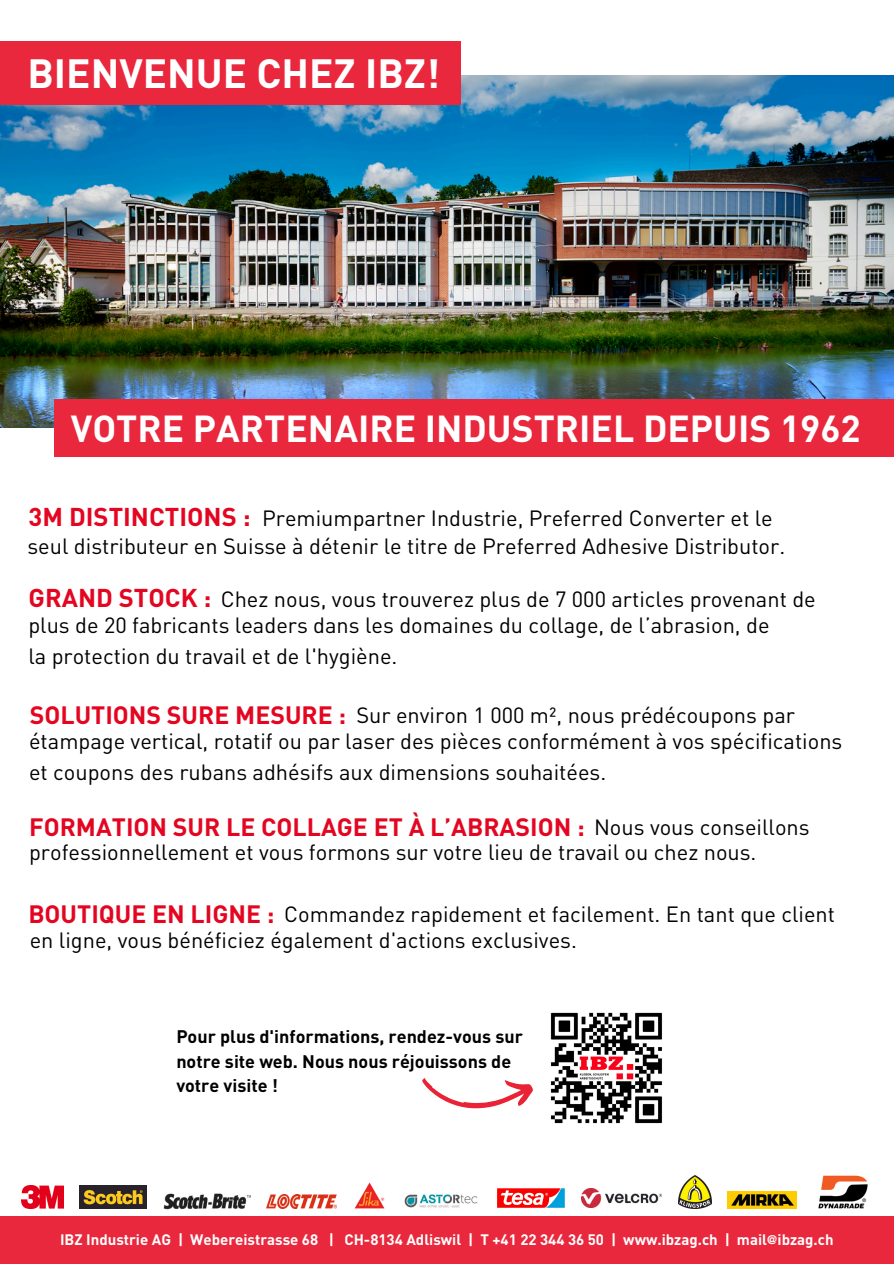
<style>
.page{position:relative;width:894px;height:1264px;background:#fff}
.page>*{position:absolute;margin:0;border:0;box-sizing:border-box;transform-origin:0 0}
.t1{font:700 40.35px "DIN";color:#fff}
.t2{font:700 37.05px "DIN";color:#fff}
.t3{font:700 25.5px "DIN";color:#e40521}
.t4{font:700 24.75px "DIN";color:#e40521}
.t5{font:21.75px/30.3px "DIN";color:#000}
.t6{font:700 18px/24.8px "DIN";color:#000}
.t7{font:700 15px "DIN";color:#fefefe}
.t8{font:700 12.6px "Frutiger LT Std";color:#fff}
</style>
<div class="page">
<img style="left:0;top:75px;width:893px;height:353px">
<div style="left:0;top:41px;width:461px;height:64px;background:#e9283d"></div>
<div style="left:54px;top:399px;width:839px;height:58px;background:#e9283d"></div>
<img style="left:21px;top:1185px;width:43px;height:23px">
<img style="left:404px;top:1194px;width:74px;height:14px">
<img style="left:266px;top:1194px;width:71px;height:14px">
<img style="left:678px;top:1175px;width:33px;height:33px">
<img style="left:727px;top:1191px;width:69px;height:17px">
<img style="left:354px;top:1182px;width:31px;height:27px">
<img style="left:497px;top:1188px;width:68px;height:20px">
<img style="left:79px;top:1185px;width:67px;height:23px">
<img style="left:581px;top:1188px;width:80px;height:19px">
<img style="left:818px;top:1175px;width:50px;height:33px">
<img style="left:163px;top:1193px;width:88px;height:17px">
<img style="left:550px;top:1012px;width:112px;height:112px">
<svg style="left:422px;top:1078px;width:111px;height:31px"></svg>
<div style="left:0;top:1216px;width:893px;height:47px;background:#e9283d"></div>
<h2 class="t1" style="left:27px;top:47px;width:414px">BIENVENUE CHEZ IBZ!</h2>
<h3 class="t2" style="left:71px;top:404px;width:791px">VOTRE PARTENAIRE INDUSTRIEL DEPUIS 1962</h3>
<h3 class="t3" style="left:29px;top:500px;width:223px">3M DISTINCTIONS :</h3>
<h4 class="t5" style="left:262px;top:503px;width:512px">Premiumpartner Industrie, Preferred Converter et le</h4>
<p class="t5" style="left:27px;top:530px;width:759px">seul distributeur en Suisse à détenir le titre de Preferred Adhesive Distributor.</p>
<h3 class="t3" style="left:29px;top:581px;width:184px">GRAND STOCK :</h3>
<h2 class="t5" style="left:221px;top:584px;width:596px">Chez nous, vous trouverez plus de 7 000 articles provenant de</h2>
<h3 class="t5" style="left:28px;top:610px;width:742px">plus de 20 fabricants leaders dans les domaines du collage, de l’abrasion, de la protection du travail et de l'hygiène.</h3>
<h3 class="t4" style="left:30px;top:699px;width:318px">SOLUTIONS SURE MESURE :</h3>
<h2 class="t5" style="left:356px;top:699px;width:440px">Sur environ 1 000 m², nous prédécoupons par</h2>
<h3 class="t5" style="left:29px;top:725px;width:814px">étampage vertical, rotatif ou par laser des pièces conformément à vos spécifications et coupons des rubans adhésifs aux dimensions souhaitées.</h3>
<h3 class="t4" style="left:29px;top:810px;width:557px">FORMATION SUR LE COLLAGE ET À L’ABRASION :</h3>
<h2 class="t5" style="left:594px;top:811px;width:217px">Nous vous conseillons</h2>
<h3 class="t5" style="left:29px;top:836px;width:728px">professionnellement et vous formons sur votre lieu de travail ou chez nous.</h3>
<h3 class="t4" style="left:28px;top:897px;width:248px">BOUTIQUE EN LIGNE :</h3>
<h2 class="t5" style="left:284px;top:898px;width:552px">Commandez rapidement et facilement. En tant que client</h2>
<h3 class="t5" style="left:30px;top:924px;width:548px">en ligne, vous bénéficiez également d'actions exclusives.</h3>
<h1 class="t6" style="left:176px;top:1023px;width:348px">Pour plus d'informations, rendez-vous sur notre site web. Nous nous réjouissons de votre visite !</h1>
<p class="t7" style="left:60px;top:1229px;width:708px">IBZ Industrie AG | Webereistrasse 68 | CH-8134 Adliswil | T +41 22 344 36 50 | www.ibzag.ch | mail</p>
<p class="t8" style="left:766px;top:1234px;width:12px">@</p>
<p class="t7" style="left:777px;top:1229px;width:57px">ibzag.ch</p>
</div>
